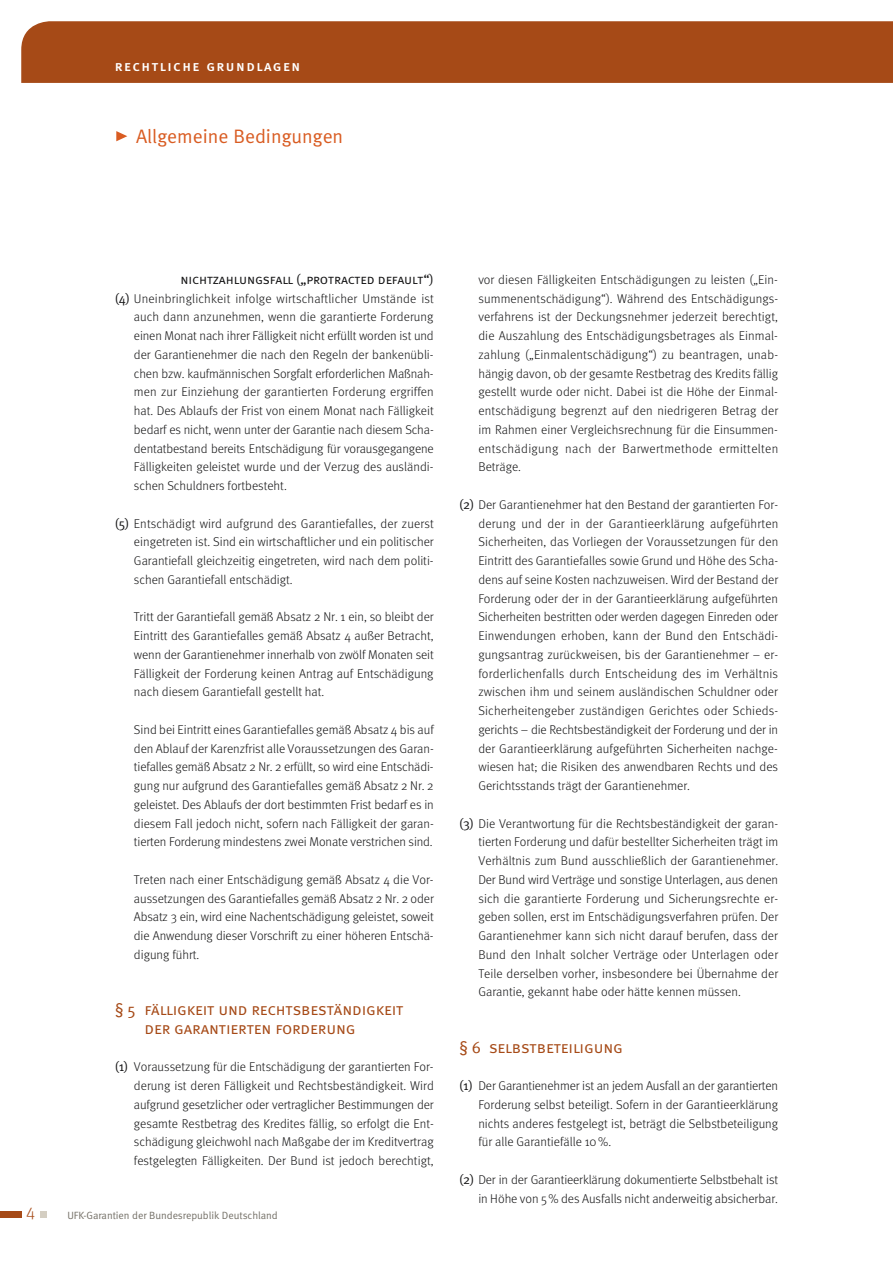
<style>
.page{position:relative;width:893px;height:1263px;background:#fff}
.page>*{position:absolute;margin:0;border:0;box-sizing:border-box;transform-origin:0 0}
.t1{font:19.5px "Meta Normal";color:#d95c22}
.t2{font:17.25px "Meta Light LF";color:#a64a17}
.t3{font:16.5px/18.8px "Meta Normal Caps";letter-spacing:-.01em;color:#a64a17}
.t4{font:14.7px "Meta Medium Caps";letter-spacing:.1em;color:#fff}
.t5{font:13.5px "Meta Normal Caps";letter-spacing:-.01em;color:#141415}
.t6{font:300 12.75px/18.8px "Meta";color:#141415;text-align:justify}
.t7{font:10.5px "Meta Normal";letter-spacing:-.005em;color:#747067}
.s1{font-family:"Meta Normal Caps";font-weight:400;font-size:13.2px}
</style>
<div class="page">
<div style="left:0;top:1211px;width:21px;height:7px;background:#a64a17"></div>
<div style="left:40px;top:1211px;width:7px;height:7px;background:#d4cec2"></div>
<div style="left:21px;top:21px;width:872px;height:62px;background:#a64a17"></div>
<svg style="left:116px;top:131px;width:11px;height:10px"></svg>
<p class="t4" style="left:115px;top:57px;width:187px">rechtliche grundlagen</p>
<h1 class="t1" style="left:136px;top:125px;width:209px">Allgemeine Bedingungen</h1>
<p class="t5" style="left:181px;top:271px;width:255px">nichtzahlungsfall („protracted default“)</p>
<p class="t6" style="left:134px;top:289px;width:301px;text-indent:-19px"><span class="s1">(4)</span> Uneinbringlichkeit infolge wirtschaftlicher Umstände ist auch dann anzunehmen, wenn die garantierte Forderung einen Monat nach ihrer Fälligkeit nicht erfüllt worden ist und der Garantienehmer die nach den Regeln der bankenübli&shy;chen bzw. kaufmännischen Sorgfalt erforderlichen Maßnah&shy;men zur Einziehung der garantierten Forderung ergriffen hat. Des Ablaufs der Frist von einem Monat nach Fälligkeit bedarf es nicht, wenn unter der Garantie nach diesem Scha&shy;dentatbestand bereits Entschädigung für vorausgegangene Fälligkeiten geleistet wurde und der Verzug des ausländi&shy;schen Schuldners fortbesteht.</p>
<p class="t6" style="left:134px;top:514px;width:301px;text-indent:-19px"><span class="s1">(5)</span> Entschädigt wird aufgrund des Garantiefalles, der zuerst eingetreten ist. Sind ein wirtschaftlicher und ein politischer Garantiefall gleichzeitig eingetreten, wird nach dem politi&shy;schen Garantiefall entschädigt.</p>
<p class="t6" style="left:134px;top:607px;width:301px">Tritt der Garantiefall gemäß Absatz 2 Nr. 1 ein, so bleibt der Eintritt des Garantiefalles gemäß Absatz 4 außer Betracht, wenn der Garantienehmer innerhalb von zwölf Monaten seit Fälligkeit der Forderung keinen Antrag auf Entschädigung nach diesem Garantiefall gestellt hat.</p>
<p class="t6" style="left:134px;top:720px;width:301px">Sind bei Eintritt eines Garantiefalles gemäß Absatz 4 bis auf den Ablauf der Karenzfrist alle Voraussetzungen des Garan&shy;tiefalles gemäß Absatz 2 Nr. 2 erfüllt, so wird eine Entschädi&shy;gung nur aufgrund des Garantiefalles gemäß Absatz 2 Nr. 2 geleistet. Des Ablaufs der dort bestimmten Frist bedarf es in diesem Fall jedoch nicht, sofern nach Fälligkeit der garan&shy;tierten Forderung mindestens zwei Monate verstrichen sind.</p>
<p class="t6" style="left:134px;top:870px;width:301px">Treten nach einer Entschädigung gemäß Absatz 4 die Vor&shy;aussetzungen des Garantiefalles gemäß Absatz 2 Nr. 2 oder Absatz 3 ein, wird eine Nachentschädigung geleistet, soweit die Anwendung dieser Vorschrift zu einer höheren Entschä&shy;digung führt.</p>
<p class="t3" style="left:145px;top:1000px;width:260px;text-indent:-30px">§ 5 fälligkeit und rechtsbeständigkeit der garantierten forderung</p>
<p class="t6" style="left:134px;top:1057px;width:301px;text-indent:-19px"><span class="s1">(1)</span> Voraussetzung für die Entschädigung der garantierten For&shy;derung ist deren Fälligkeit und Rechtsbeständigkeit. Wird aufgrund gesetzlicher oder vertraglicher Bestimmungen der gesamte Restbetrag des Kredites fällig, so erfolgt die Ent&shy;schädigung gleichwohl nach Maßgabe der im Kreditvertrag festgelegten Fälligkeiten. Der Bund ist jedoch berechtigt,</p>
<h2 class="t2" style="left:26px;top:1203px;width:11px">4</h2>
<p class="t7" style="left:67px;top:1209px;width:212px">UFK-Garantien der Bundesrepublik Deutschland</p>
<p class="t6" style="left:478px;top:270px;width:301px;text-align:left">vor diesen Fälligkeiten Entschädigungen zu leisten („Ein&shy;summenentschädigung“). Während des Entschädigungs&shy;verfahrens ist der Deckungsnehmer jederzeit berechtigt, die Auszahlung des Entschädigungsbetrages als Einmal&shy;zahlung („Einmalentschädigung“) zu beantragen, unab&shy;hängig davon, ob der gesamte Restbetrag des Kredits fällig gestellt wurde oder nicht. Dabei ist die Höhe der Einmal&shy;entschädigung begrenzt auf den niedrigeren Betrag der im Rahmen einer Vergleichsrechnung für die Einsummen&shy;entschädigung nach der Barwertmethode ermittelten Beträge.</p>
<p class="t6" style="left:478px;top:495px;width:301px;text-align:left;text-indent:-19px"><span class="s1">(2)</span> Der Garantienehmer hat den Bestand der garantierten For&shy;derung und der in der Garantieerklärung aufgeführten Sicherheiten, das Vorliegen der Voraussetzungen für den Eintritt des Garantiefalles sowie Grund und Höhe des Scha&shy;dens auf seine Kosten nachzuweisen. Wird der Bestand der Forderung oder der in der Garantieerklärung aufgeführten Sicherheiten bestritten oder werden dagegen Einreden oder Einwendungen erhoben, kann der Bund den Entschädi&shy;gungsantrag zurückweisen, bis der Garantienehmer – er-- forderlichenfalls durch Entscheidung des im Verhältnis zwischen ihm und seinem ausländischen Schuldner oder Sicherheitengeber zuständigen Gerichtes oder Schieds&shy;gerichts – die Rechtsbeständigkeit der Forderung und der in der Garantieerklärung aufgeführten Sicherheiten nachge&shy;wiesen hat; die Risiken des anwendbaren Rechts und des Gerichtsstands trägt der Garantienehmer.</p>
<p class="t6" style="left:478px;top:814px;width:301px;text-align:left;text-indent:-19px"><span class="s1">(3)</span> Die Verantwortung für die Rechtsbeständigkeit der garan&shy;tierten Forderung und dafür bestellter Sicherheiten trägt im Verhältnis zum Bund ausschließlich der Garantienehmer.<br>Der Bund wird Verträge und sonstige Unterlagen, aus denen sich die garantierte Forderung und Sicherungsrechte er-- geben sollen, erst im Entschädigungsverfahren prüfen. Der Garantienehmer kann sich nicht darauf berufen, dass der Bund den Inhalt solcher Verträge oder Unterlagen oder Teile derselben vorher, insbesondere bei Übernahme der Garantie, gekannt habe oder hätte kennen müssen.</p>
<p class="t3" style="left:459px;top:1037px;width:165px">§ 6 selbstbeteiligung</p>
<p class="t6" style="left:478px;top:1076px;width:301px;text-indent:-19px"><span class="s1">(1)</span> Der Garantienehmer ist an jedem Ausfall an der garantierten Forderung selbst beteiligt. Sofern in der Garantieerklärung nichts anderes festgelegt ist, beträgt die Selbstbeteiligung für alle Garantiefälle 10 %.</p>
<p class="t6" style="left:459px;top:1170px;width:320px;text-align:right"><span class="s1">(2)</span> Der in der Garantieerklärung dokumentierte Selbstbehalt ist in Höhe von 5% des Ausfalls nicht anderweitig absicherbar.</p>
</div>
